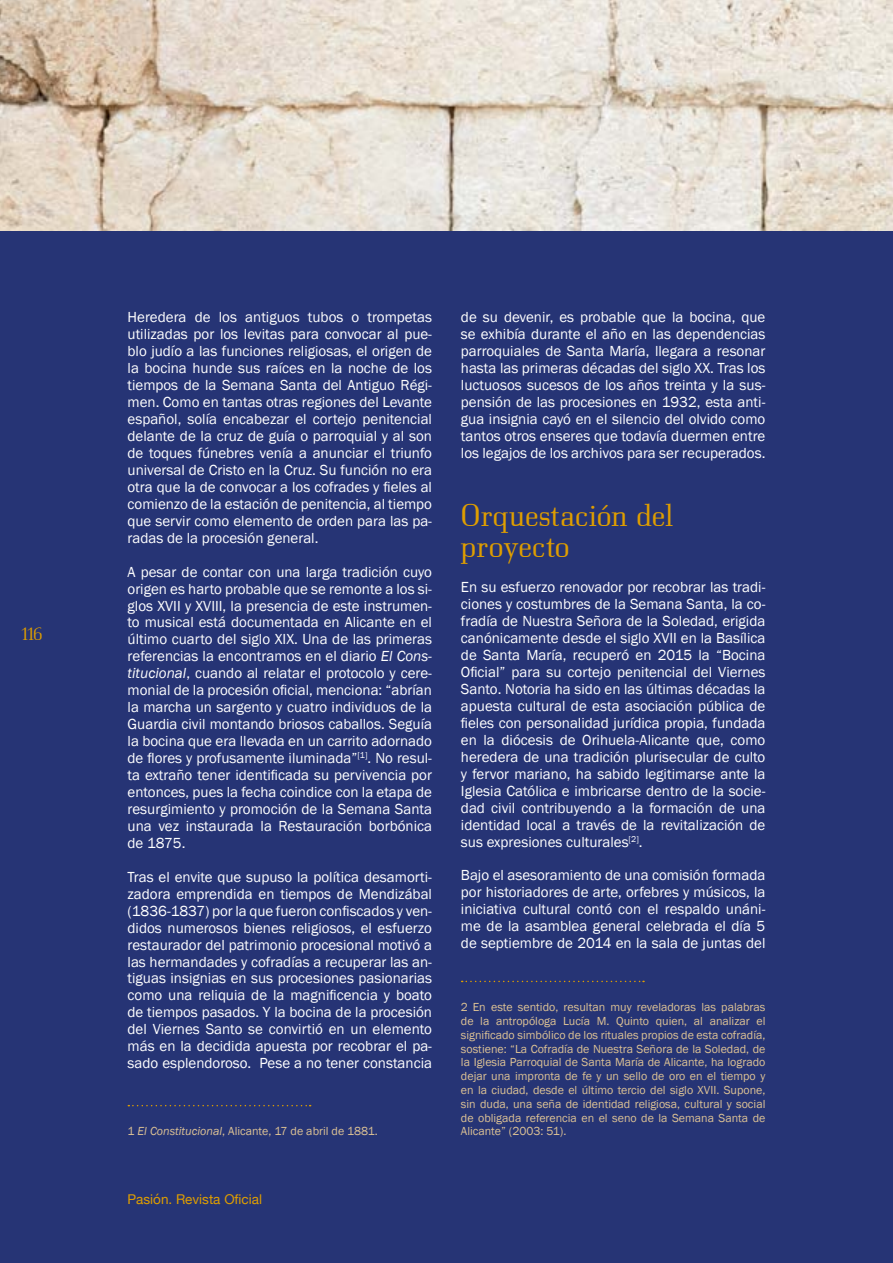
<style>
.page{position:relative;width:893px;height:1263px;background:#263475}
.page>*{position:absolute;margin:0;border:0;box-sizing:border-box;transform-origin:0 0}
.t1{font:31.5px/31.5px "Bodonitown";color:#df9e00}
.t2{font:18px "Bodonitown";color:#df9e00}
.t3{font:15px/17px "Franklin Gothic";color:#fff;text-align:justify}
.t4{font:13.5px "Helvetica Neue";color:#df9e00}
.t5{font:12px/13.8px "Franklin Gothic";color:#dec395;text-align:justify}
.s1{font-style:italic}
</style>
<div class="page">
<svg style="left:128px;top:1105px;width:183px;height:1px"></svg>
<svg style="left:462px;top:981px;width:182px;height:1px"></svg>
<img style="left:0;top:0;width:893px;height:231px">
<p class="t2" style="left:20px;top:623px;width:24px">116</p>
<p class="t3" style="left:128px;top:309px;width:306px">Heredera de los antiguos tubos o trompetas utilizadas por los levitas para convocar al pue&shy;blo judío a las funciones religiosas, el origen de la bocina hunde sus raíces en la noche de los tiempos de la Semana Santa del Antiguo Régi&shy;men. Como en tantas otras regiones del Levante español, solía encabezar el cortejo penitencial delante de la cruz de guía o parroquial y al son de toques fúnebres venía a anunciar el triunfo universal de Cristo en la Cruz. Su función no era otra que la de convocar a los cofrades y fieles al comienzo de la estación de penitencia, al tiempo que servir como elemento de orden para las pa&shy;radas de la procesión general.</p>
<p class="t3" style="left:128px;top:563px;width:306px">A pesar de contar con una larga tradición cuyo origen es harto probable que se remonte a los si&shy;glos XVII y XVIII, la presencia de este instrumen&shy;to musical está documentada en Alicante en el último cuarto del siglo XIX. Una de las primeras referencias la encontramos en el diario <span class="s1">El Cons&shy;titucional</span>, cuando al relatar el protocolo y cere&shy;monial de la procesión oficial, menciona: “abrían la marcha un sargento y cuatro individuos de la Guardia civil montando briosos caballos. Seguía la bocina que era llevada en un carrito adornado de flores y profusamente iluminada”<sup>[1]</sup>. No resul&shy;ta extraño tener identificada su pervivencia por entonces, pues la fecha coindice con la etapa de resurgimiento y promoción de la Semana Santa una vez instaurada la Restauración borbónica de 1875.</p>
<p class="t3" style="left:128px;top:869px;width:306px">Tras el envite que supuso la política desamorti&shy;zadora emprendida en tiempos de Mendizábal (1836-1837) por la que fueron confiscados y ven&shy;didos numerosos bienes religiosos, el esfuerzo restaurador del patrimonio procesional motivó a las hermandades y cofradías a recuperar las an&shy;tiguas insignias en sus procesiones pasionarias como una reliquia de la magnificencia y boato de tiempos pasados. Y la bocina de la procesión del Viernes Santo se convirtió en un elemento más en la decidida apuesta por recobrar el pa&shy;sado esplendoroso. Pese a no tener constancia</p>
<p class="t5" style="left:128px;top:1125px;width:252px">1 <span class="s1">El Constitucional</span>, Alicante, 17 de abril de 1881.</p>
<p class="t4" style="left:128px;top:1190px;width:136px">Pasión. Revista Oficial</p>
<p class="t3" style="left:461px;top:309px;width:306px">de su devenir, es probable que la bocina, que se exhibía durante el año en las dependencias parroquiales de Santa María, llegara a resonar hasta las primeras décadas del siglo XX. Tras los luctuosos sucesos de los años treinta y la sus&shy;pensión de las procesiones en 1932, esta anti&shy;gua insignia cayó en el silencio del olvido como tantos otros enseres que todavía duermen entre los legajos de los archivos para ser recuperados.</p>
<h1 class="t1" style="left:461px;top:499px;width:214px">Orquestación del proyecto</h1>
<p class="t3" style="left:461px;top:579px;width:306px">En su esfuerzo renovador por recobrar las tradi&shy;ciones y costumbres de la Semana Santa, la co&shy;fradía de Nuestra Señora de la Soledad, erigida canónicamente desde el siglo XVII en la Basílica de Santa María, recuperó en 2015 la “Bocina Oficial” para su cortejo penitencial del Viernes Santo. Notoria ha sido en las últimas décadas la apuesta cultural de esta asociación pública de fieles con personalidad jurídica propia, fundada en la diócesis de Orihuela-Alicante que, como heredera de una tradición plurisecular de culto y fervor mariano, ha sabido legitimarse ante la Iglesia Católica e imbricarse dentro de la socie&shy;dad civil contribuyendo a la formación de una identidad local a través de la revitalización de sus expresiones culturales<sup>[2]</sup>.</p>
<p class="t3" style="left:461px;top:867px;width:306px">Bajo el asesoramiento de una comisión formada por historiadores de arte, orfebres y músicos, la iniciativa cultural contó con el respaldo unáni&shy;me de la asamblea general celebrada el día 5 de septiembre de 2014 en la sala de juntas del</p>
<p class="t5" style="left:461px;top:1000px;width:306px">2 En este sentido, resultan muy reveladoras las palabras de la antropóloga Lucía M. Quinto quien, al analizar el significado simbólico de los rituales propios de esta cofradía, sostiene: “La Cofradía de Nuestra Señora de la Soledad, de la Iglesia Parroquial de Santa María de Alicante, ha logrado dejar una impronta de fe y un sello de oro en el tiempo y en la ciudad, desde el último tercio del siglo XVII. Supone, sin duda, una seña de identidad religiosa, cultural y social de obligada referencia en el seno de la Semana Santa de Alicante” (2003: 51).</p>
</div>
